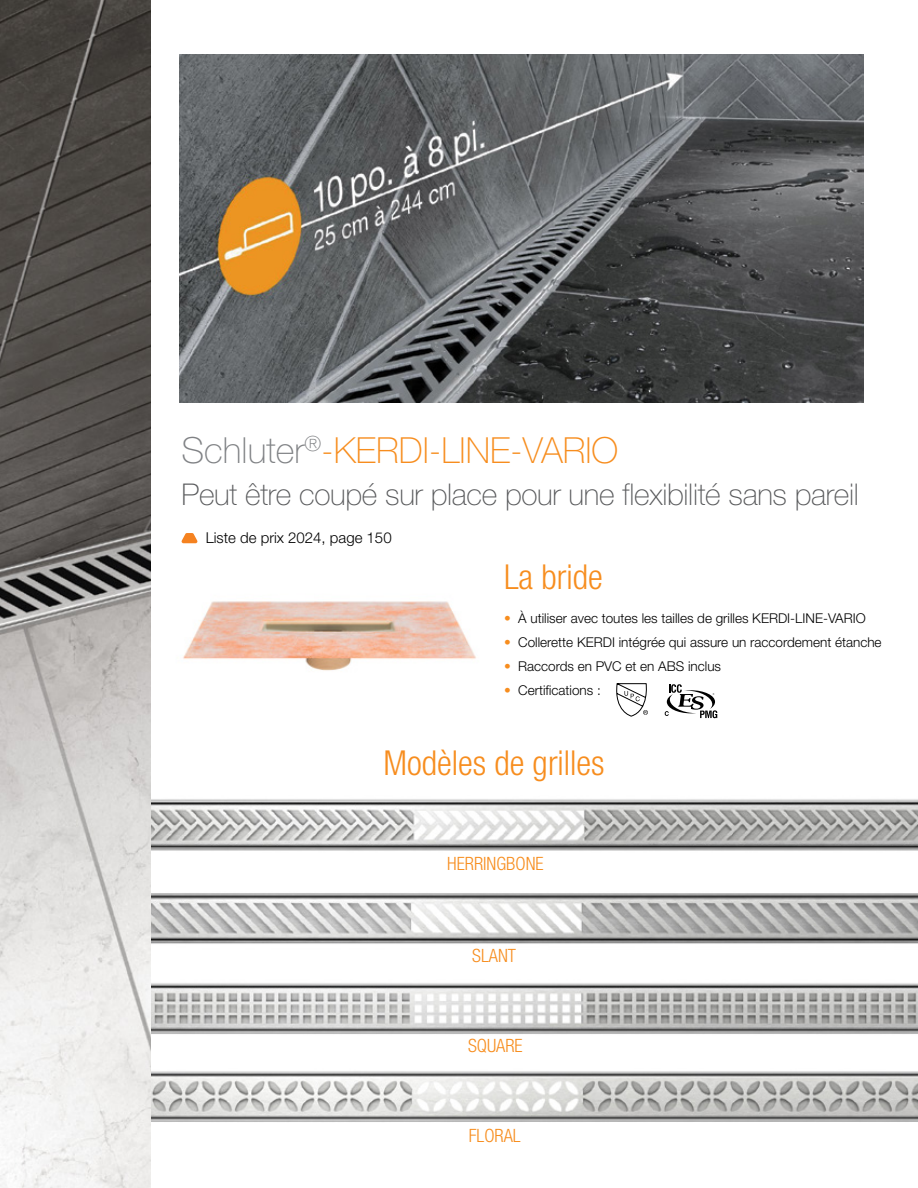
<style>
.page{position:relative;width:918px;height:1188px;background:#fff}
.page>*{position:absolute;margin:0;border:0;box-sizing:border-box;transform-origin:0 0}
.t1{font:100 36px "Helvetica Neue LT Pro";color:#f78d1e}
.t2{font:300 condensed 34.5px "Helvetica Neue LT Pro";color:#f78d1e}
.t3{font:100 30px "Helvetica Neue LT Pro";letter-spacing:-.01em;color:#58595b}
.t4{font:300 condensed 18.3px "Helvetica Neue LT Pro";color:#f78d1e}
.t5{font:300 15px "Helvetica Neue LT Pro";color:#000}
.t6{font:300 13.5px "Helvetica Neue LT Pro";color:#000}
.s1{color:#808285}
.s2{color:#f78d1e}
</style>
<div class="page">
<img style="left:183px;top:601px;width:293px;height:70px">
<svg style="left:665px;top:684px;width:52px;height:34px"></svg>
<svg style="left:616px;top:683px;width:32px;height:33px"></svg>
<img style="left:151px;top:1071px;width:767px;height:51px">
<img style="left:151px;top:799px;width:767px;height:52px">
<img style="left:151px;top:893px;width:767px;height:51px">
<img style="left:151px;top:983px;width:767px;height:51px">
<img style="left:0;top:0;width:151px;height:1188px">
<svg style="left:182px;top:533px;width:15px;height:10px"></svg>
<img style="left:179px;top:54px;width:685px;height:349px">
<h1 class="t1" style="left:182px;top:429px;width:438px"><span class="s1">Schluter</span><sup>®</sup>-KERDI-LINE-VARIO</h1>
<h3 class="t3" style="left:182px;top:477px;width:679px">Peut être coupé sur place pour une flexibilité sans pareil</h3>
<p class="t5" style="left:206px;top:529px;width:187px">Liste de prix 2024, page 150</p>
<h2 class="t2" style="left:504px;top:557px;width:100px">La bride</h2>
<p class="t6" style="left:504px;top:610px;width:363px"><span class="s2">•</span> À utiliser avec toutes les tailles de grilles KERDI-LINE-VARIO</p>
<p class="t6" style="left:504px;top:634px;width:379px"><span class="s2">•</span> Collerette KERDI intégrée qui assure un raccordement étanche</p>
<p class="t6" style="left:504px;top:658px;width:219px"><span class="s2">•</span> Raccords en PVC et en ABS inclus</p>
<p class="t6" style="left:504px;top:682px;width:98px"><span class="s2">•</span> Certifications :</p>
<h2 class="t2" style="left:384px;top:743px;width:223px">Modèles de grilles</h2>
<h3 class="t4" style="left:447px;top:853px;width:98px">HERRINGBONE</h3>
<h3 class="t4" style="left:472px;top:945px;width:45px">SLANT</h3>
<h3 class="t4" style="left:468px;top:1035px;width:56px">SQUARE</h3>
<h3 class="t4" style="left:469px;top:1125px;width:54px">FLORAL</h3>
</div>
